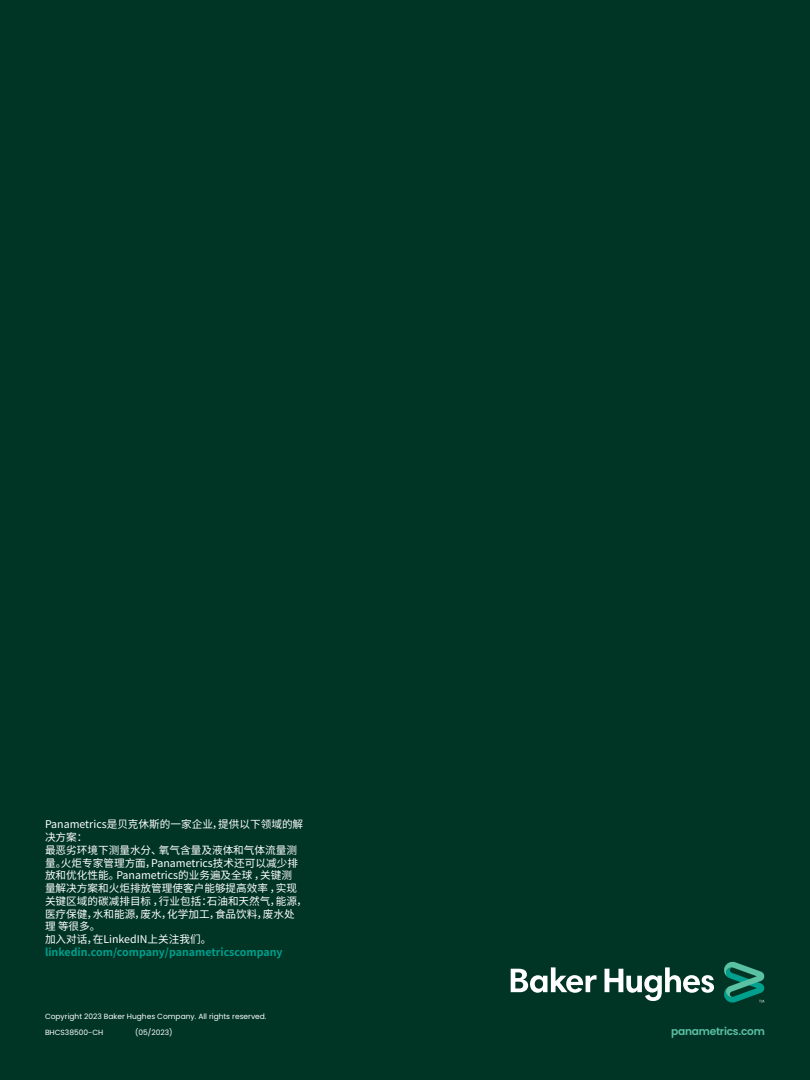
<style>
.page{position:relative;width:810px;height:1080px;background:#003525}
.page>*{position:absolute;margin:0;border:0;box-sizing:border-box;transform-origin:0 0}
.t1{font:10.62px/12.8px "Noto Sans SC";color:#fff}
.t2{font:700 10.62px "Noto Sans SC";color:#00a08e}
.t3{font:600 10.62px "Poppins";letter-spacing:-.02em;color:#5bc1a3}
.t4{font:7.5px/15.6px "Poppins";color:#fff}
</style>
<div class="page">
<svg style="left:511px;top:961px;width:254px;height:42px"></svg>
<p class="t1" style="left:45px;top:818px;width:264px">Panametrics是贝克休斯的一家企业，提供以下领域的解决方案：<br>最恶劣环境下测量水分、氧气含量及液体和气体流量测量。火炬专家管理方面，Panametrics技术还可以减少排放和优化性能。Panametrics的业务遍及全球 ，关键测<br>量解决方案和火炬排放管理使客户能够提高效率 ，实现关键区域的碳减排目标 ，行业包括：石油和天然气，能源，医疗保健，水和能源，废水，化学加工，食品饮料，废水处理 等很多。<br>加入对话，在LinkedIN上关注我们。</p>
<p class="t2" style="left:45px;top:946px;width:239px">linkedin.com/company/panametricscompany</p>
<p class="t4" style="left:45px;top:1009px;width:223px">Copyright 2023 Baker Hughes Company. All rights reserved.<br>BHCS38500-CH</p>
<p class="t4" style="left:135px;top:1025px;width:39px">(05/2023)</p>
<p class="t3" style="left:671px;top:1025px;width:95px">panametrics.com</p>
</div>
